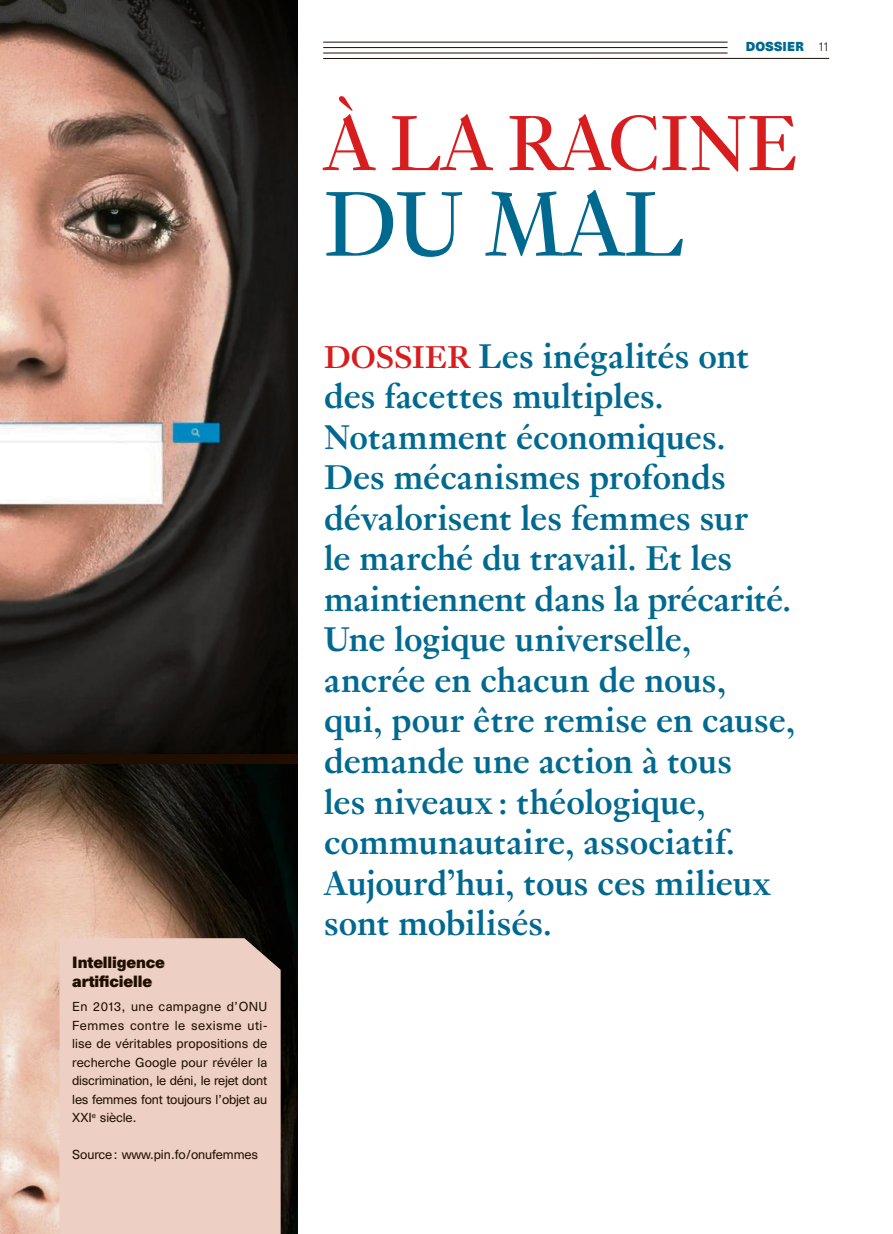
<style>
.page{position:relative;width:893px;height:1234px;background:#fff}
.page>*{position:absolute;margin:0;border:0;box-sizing:border-box;transform-origin:0 0}
.Titre{font:100.5px "Genath";color:#006990}
.Titre-2{font:85.5px "Genath";color:#d81d1f}
.REF_Texte_indd{font:700 37.5px/40.5px "Genath";letter-spacing:.005em;color:#006990}
.REF_Titre-encadre_in{font:700 15px "Unica SB";letter-spacing:-.01em;color:#200e00}
.REF_Titre-encadre_in-2{font:12px/18.5px "Unica SB";letter-spacing:-.02em;color:#200e00;text-align:justify}
.t1{font:700 12px "Unica SB";color:#006990}
.t2{font:300 12px "Unica SB";color:#200e00}
.s1{font-size:34.5px;color:#d81d1f}
</style>
<div class="page">
<img style="left:0;top:764px;width:298px;height:469px">
<img style="left:0;top:0;width:298px;height:753px">
<div style="left:60px;top:938px;width:221px;height:295px;background:#eecfc3"></div>
<hr style="left:323px;top:58px;width:506px;height:1px;background:#200e00">
<hr style="left:323px;top:53px;width:405px;height:1px;background:#200e00">
<hr style="left:323px;top:47px;width:405px;height:1px;background:#200e00">
<hr style="left:323px;top:42px;width:405px;height:1px;background:#200e00">
<p class="REF_Titre-encadre_in" style="left:72px;top:953px;width:94px">Intelligence</p>
<p class="REF_Titre-encadre_in" style="left:72px;top:971px;width:81px">artificielle</p>
<p class="REF_Titre-encadre_in-2" style="left:72px;top:997px;width:197px">En 2013, une campagne d’ONU Femmes contre le sexisme uti&shy;lise de véritables propositions de recherche Google pour révéler la discrimination, le déni, le rejet dont les femmes font toujours l’objet au XXI<sup>e</sup> siècle.</p>
<p class="REF_Titre-encadre_in-2" style="left:72px;top:1145px;width:187px">Source : www.pin.fo/onufemmes</p>
<p class="t1" style="left:746px;top:39px;width:60px">DOSSIER</p>
<p class="t2" style="left:818px;top:39px;width:13px">11</p>
<p class="Titre-2" style="left:323px;top:83px;width:476px">À LA RACINE</p>
<p class="Titre" style="left:324px;top:153px;width:362px">DU MAL</p>
<p class="REF_Texte_indd" style="left:324px;top:332px;width:426px"><span class="s1">DOSSIER</span> Les inégalités ont</p>
<p class="REF_Texte_indd" style="left:324px;top:373px;width:341px">des facettes multiples.</p>
<p class="REF_Texte_indd" style="left:324px;top:413px;width:403px">Notamment économiques.</p>
<p class="REF_Texte_indd" style="left:324px;top:454px;width:403px">Des mécanismes profonds</p>
<p class="REF_Texte_indd" style="left:324px;top:494px;width:426px">dévalorisent les femmes sur</p>
<p class="REF_Texte_indd" style="left:324px;top:535px;width:410px">le marché du travail. Et les</p>
<p class="REF_Texte_indd" style="left:324px;top:575px;width:469px">maintiennent dans la précarité.<br>Une logique universelle,</p>
<p class="REF_Texte_indd" style="left:324px;top:656px;width:404px">ancrée en chacun de nous,</p>
<p class="REF_Texte_indd" style="left:324px;top:697px;width:472px">qui, pour être remise en cause, demande une action à tous</p>
<p class="REF_Texte_indd" style="left:324px;top:778px;width:383px">les niveaux : théologique,</p>
<p class="REF_Texte_indd" style="left:324px;top:818px;width:412px">communautaire, associatif.</p>
<p class="REF_Texte_indd" style="left:324px;top:859px;width:448px">Aujourd’hui, tous ces milieux sont mobilisés.</p>
</div>
